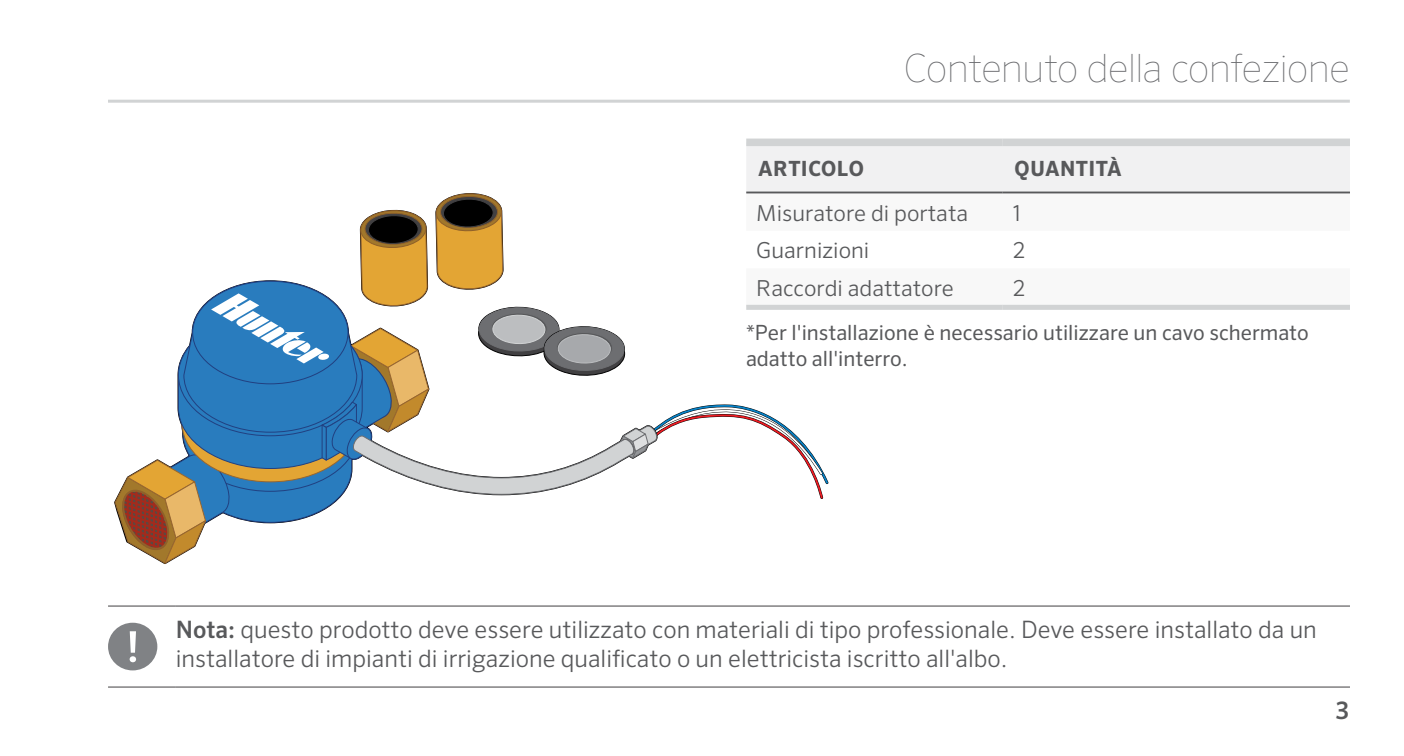
<style>
.page{position:relative;width:1404px;height:756px;background:#fff}
.page>*{position:absolute;margin:0;border:0;box-sizing:border-box;transform-origin:0 0}
.t1{font:100 39px "Sero Pro";letter-spacing:-.015em;color:#696a6d}
.t2{font:300 24px/28.8px "Sero Pro";color:#58595b}
.t3{font:500 24px "Sero Pro";color:#58595b}
.t4{font:300 21.9px "Sero Pro";color:#58595b}
.t5{font:21px/25.2px "Sero Pro";color:#58595b}
.t6{font:700 21px "Sero Pro";letter-spacing:.02em;color:#58595b}
.s1{font-weight:500}
</style>
<div class="page">
<hr style="left:108px;top:100px;width:1242px;height:3px;background:#d1d3d4">
<hr style="left:108px;top:606px;width:68px;height:1px;background:#414042">
<hr style="left:176px;top:606px;width:1174px;height:1px;background:#414042">
<hr style="left:108px;top:687px;width:68px;height:1px;background:#414042">
<hr style="left:176px;top:687px;width:1174px;height:1px;background:#414042">
<div style="left:108px;top:623px;width:49px;height:47px;background:#808285;border-radius:50%"></div>
<svg style="left:130px;top:631px;width:6px;height:31px"></svg>
<div style="left:746px;top:139px;width:257px;height:7px;background:#d1d3d4"></div>
<div style="left:1003px;top:139px;width:347px;height:7px;background:#d1d3d4"></div>
<svg style="left:114px;top:146px;width:1236px;height:418px"></svg>
<h1 class="t1" style="left:904px;top:45px;width:448px">Contenuto della confezione</h1>
<p class="t6" style="left:758px;top:155px;width:107px">ARTICOLO</p>
<p class="t6" style="left:1015px;top:155px;width:109px">QUANTITÀ</p>
<p class="t4" style="left:756px;top:200px;width:213px">Misuratore di portata</p>
<p class="t4" style="left:1013px;top:200px;width:9px">1</p>
<p class="t4" style="left:756px;top:238px;width:115px">Guarnizioni</p>
<p class="t4" style="left:1013px;top:238px;width:14px">2</p>
<p class="t4" style="left:756px;top:275px;width:199px">Raccordi adattatore</p>
<p class="t4" style="left:1013px;top:275px;width:14px">2</p>
<p class="t5" style="left:746px;top:320px;width:564px">*Per l'installazione è necessario utilizzare un cavo schermato adatto all'interro.</p>
<p class="t2" style="left:176px;top:615px;width:1143px"><span class="s1">Nota:</span> questo prodotto deve essere utilizzato con materiali di tipo professionale. Deve essere installato da un installatore di impianti di irrigazione qualificato o un elettricista iscritto all'albo.</p>
<p class="t3" style="left:1336px;top:696px;width:15px">3</p>
</div>
